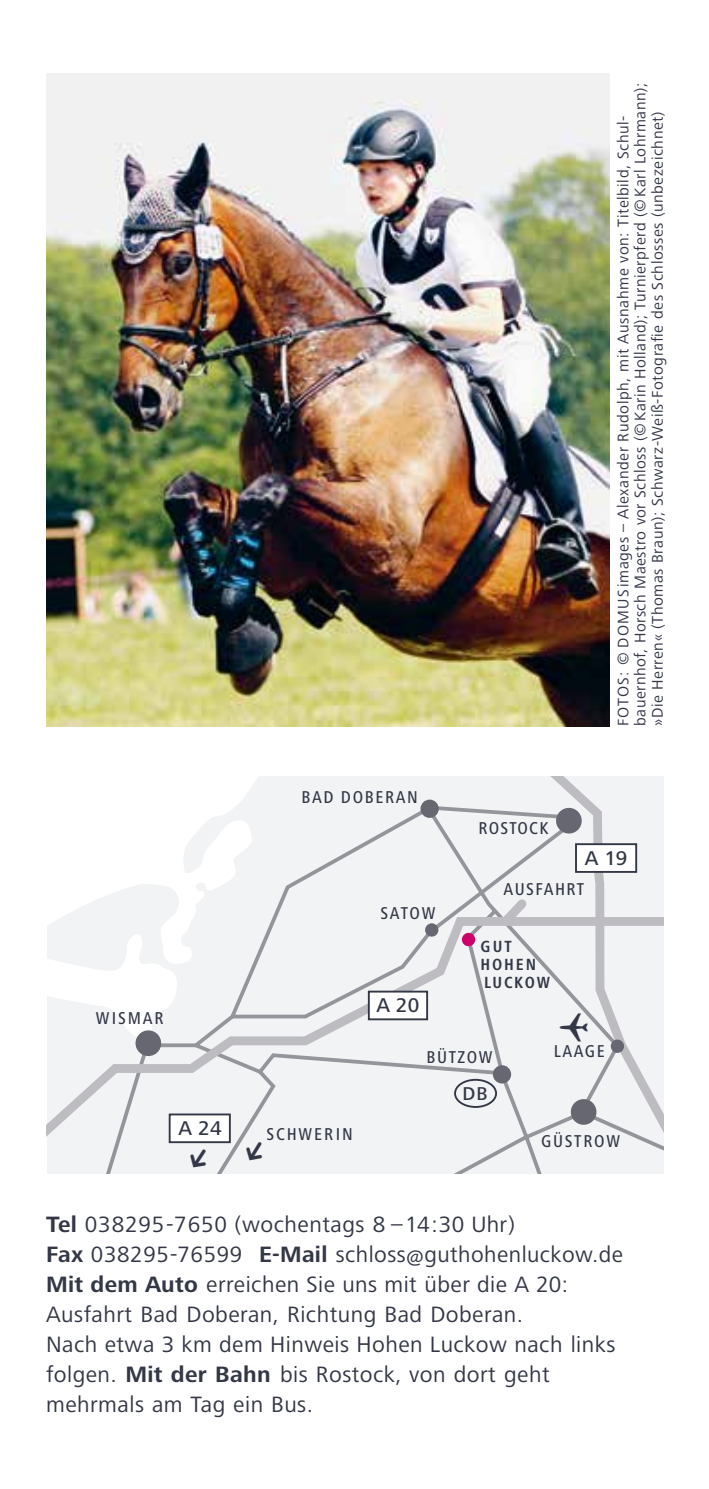
<style>
.page{position:relative;width:709px;height:1489px;background:#fff}
.page>*{position:absolute;margin:0;border:0;box-sizing:border-box;transform-origin:0 0}
.t1{font:700 84px "Centaur";color:#666770}
.t2{font:700 57.5px "Centaur";color:#666770}
.t3{font:700 39.75px "Centaur";color:#666770}
.t4{font:23px/30px "Frutiger Next LT";letter-spacing:.02em;color:#333746}
.t5{font:500 20.5px "Frutiger Next LT";color:#333746}
.t6{font:500 19.25px "Frutiger Next LT";color:#333746}
.t7{font:500 condensed 17.75px "Frutiger Next LT";letter-spacing:.09em;color:#333746}
.t8{font:700 condensed 16.75px/18px "Frutiger Next LT";letter-spacing:.1em;color:#333746}
.t9{font:16px/17.2px "Frutiger Next LT";letter-spacing:.035em;color:#333746}
.s1{font-size:15.75px}
.s2{font-weight:700}
</style>
<div class="page">
<div style="left:47px;top:776px;width:616px;height:397px;background:#f1f3f4"></div>
<svg style="left:277px;top:802px;width:237px;height:110px"></svg>
<svg style="left:47px;top:776px;width:230px;height:136px;fill:#fff"></svg>
<svg style="left:514px;top:776px;width:124px;height:136px"></svg>
<svg style="left:47px;top:862px;width:131px;height:50px"></svg>
<div style="left:556px;top:807px;width:25px;height:26px;border:2px solid #666770;border-radius:50%"></div>
<div style="left:420px;top:799px;width:19px;height:18px;border:2px solid #666770;border-radius:50%"></div>
<svg style="left:47px;top:912px;width:616px;height:261px"></svg>
<svg style="left:493px;top:891px;width:41px;height:42px"></svg>
<div style="left:462px;top:932px;width:13px;height:14px;border:2px solid #cd006b;border-radius:50%"></div>
<div style="left:576px;top:844px;width:60px;height:27px;background:#fff"></div>
<div style="left:575px;top:843px;width:62px;height:29px;border:2px solid #333746"></div>
<div style="left:369px;top:991px;width:58px;height:28px;background:#fff"></div>
<div style="left:368px;top:990px;width:60px;height:30px;border:2px solid #333746"></div>
<div style="left:170px;top:1114px;width:60px;height:28px;background:#fff"></div>
<div style="left:169px;top:1113px;width:62px;height:30px;border:2px solid #333746"></div>
<div style="left:454px;top:1078px;width:43px;height:29px;border:2px solid #333746;border-radius:50%"></div>
<img style="left:46px;top:74px;width:563px;height:652px">
<svg style="left:190px;top:1148px;width:19px;height:20px"></svg>
<svg style="left:246px;top:1141px;width:19px;height:19px"></svg>
<svg style="left:560px;top:1013px;width:28px;height:28px"></svg>
<svg style="left:463px;top:933px;width:11px;height:12px"></svg>
<p class="t7" style="left:96px;top:1008px;width:69px">WISMAR</p>
<p class="t7" style="left:301px;top:787px;width:118px">BAD DOBERAN</p>
<h2 class="t2" style="left:419px;top:779px;width:22px">•</h2>
<p class="t7" style="left:380px;top:902px;width:56px">SATOW</p>
<h3 class="t3" style="left:425px;top:909px;width:16px">•</h3>
<p class="t5" style="left:376px;top:993px;width:45px">A 20</p>
<p class="t9" style="left:614px;top:726px;width:644px;rotate:-90deg"><span class="s1">FOTOS:</span> © <span class="s1">DOMUS</span>images – Alexander Rudolph, mit Ausnahme von: Titelbild, Schul&shy;bauernhof, Horsch Maestro vor Schloss (© Karin Holland); Turnierpferd (© Karl Lohrmann); »Die Herren« (Thomas Braun); Schwarz-Weiß-Fotografie des Schlosses (unbezeichnet)</p>
<p class="t7" style="left:478px;top:818px;width:71px">ROSTOCK</p>
<h1 class="t1" style="left:554px;top:777px;width:31px">•</h1>
<p class="t5" style="left:585px;top:846px;width:44px">A 19</p>
<p class="t7" style="left:503px;top:879px;width:82px">AUSFAHRT</p>
<p class="t8" style="left:480px;top:937px;width:71px">GUT<br>HOHEN<br>LUCKOW</p>
<h1 class="t1" style="left:133px;top:1000px;width:31px">•</h1>
<h3 class="t3" style="left:610px;top:1025px;width:16px">•</h3>
<p class="t7" style="left:554px;top:1041px;width:53px">LAAGE</p>
<p class="t7" style="left:426px;top:1047px;width:67px">BÜTZOW</p>
<p class="t5" style="left:179px;top:1116px;width:45px">A 24</p>
<p class="t7" style="left:266px;top:1124px;width:88px">SCHWERIN</p>
<h2 class="t2" style="left:492px;top:1044px;width:22px">•</h2>
<p class="t6" style="left:462px;top:1082px;width:27px">DB</p>
<h1 class="t1" style="left:569px;top:1068px;width:31px">•</h1>
<p class="t7" style="left:541px;top:1130px;width:80px">GÜSTROW</p>
<p class="t4" style="left:46px;top:1209px;width:578px"><span class="s2">Tel</span> 038295-7650 (wochentags 8 – 14:30 Uhr)<br><span class="s2">Fax</span> 038295-76599 <span class="s2">E-Mail</span> schloss@guthohenluckow.de <span class="s2">Mit dem Auto</span> erreichen Sie uns mit über die A 20:<br>Ausfahrt Bad Doberan, Richtung Bad Doberan.<br>Nach etwa 3 km dem Hinweis Hohen Luckow nach links folgen. <span class="s2">Mit der Bahn</span> bis Rostock, von dort geht mehrmals am Tag ein Bus.</p>
</div>
